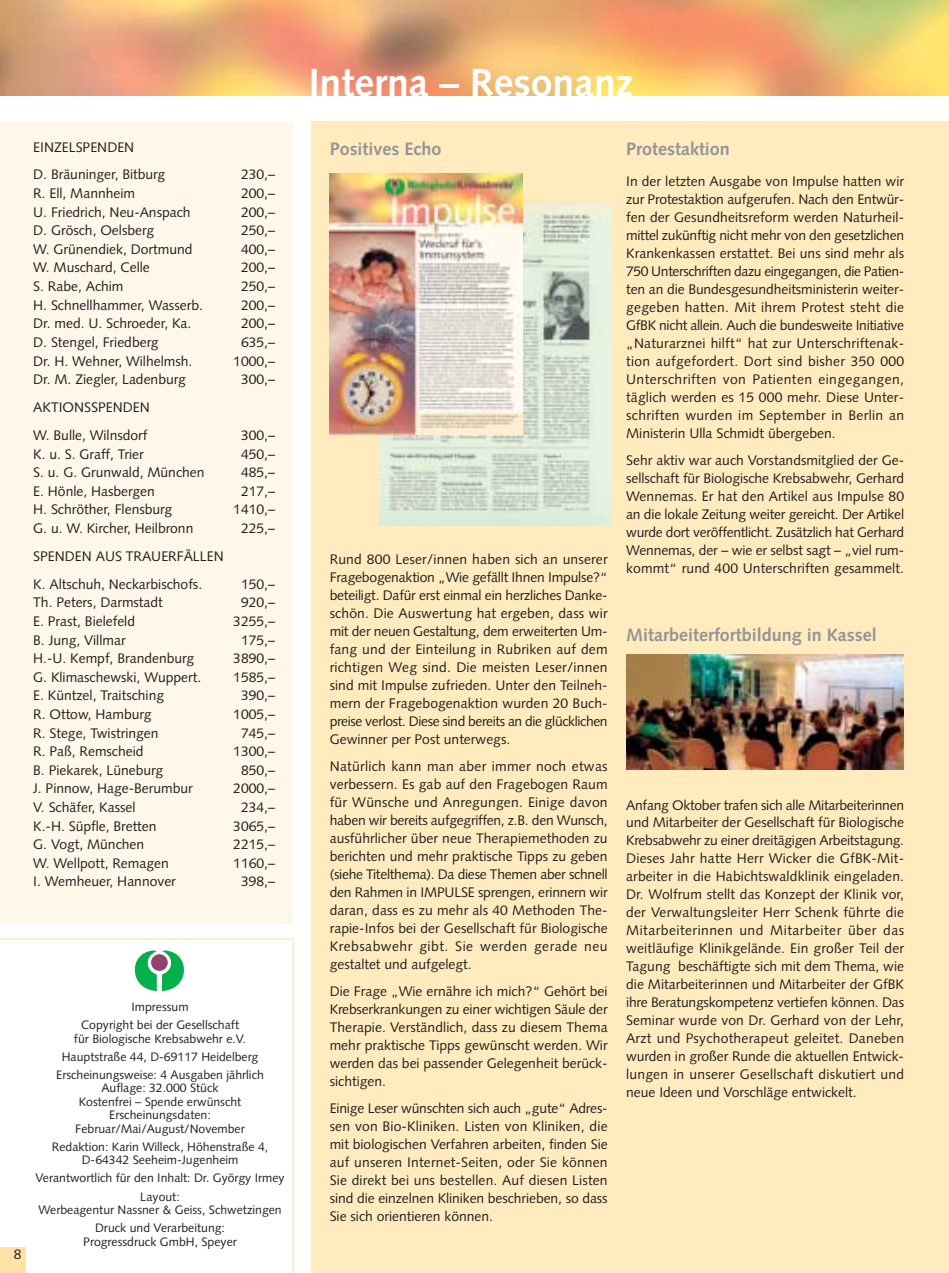
<style>
.page{position:relative;width:949px;height:1273px;background:#fff}
.page>*{position:absolute;margin:0;border:0;box-sizing:border-box;transform-origin:0 0}
.t1{font:700 39.2px "Syntax";color:#fff}
.t2{font:700 18.03px "Syntax";color:#939497}
.t3{font:13.83px/18px "Syntax";color:#231f1f;text-align:justify}
.t4{font:12.25px/18px "Syntax";color:#231f1f;text-align:center}
</style>
<div class="page">
<div style="left:0;top:122px;width:293px;height:802px;background:#fff7ea"></div>
<div style="left:311px;top:122px;width:638px;height:1151px;background:#ffebbe"></div>
<img style="left:0;top:0;width:949px;height:96px">
<svg style="left:0;top:938px;width:294px;height:335px"></svg>
<div style="left:0;top:1247px;width:26px;height:26px;background:#ffe3a6"></div>
<img style="left:379px;top:202px;width:233px;height:323px">
<img style="left:330px;top:173px;width:192px;height:261px">
<img style="left:627px;top:654px;width:276px;height:115px">
<p class="t3" style="left:33px;top:134px;width:134px;line-height:27.8px">EINZELSPENDEN<br>D. Bräuninger, Bitburg</p>
<p class="t3" style="left:241px;top:167px;width:35px">230,–</p>
<p class="t3" style="left:33px;top:186px;width:103px">R. Ell, Mannheim</p>
<p class="t3" style="left:241px;top:186px;width:35px">200,–</p>
<p class="t3" style="left:33px;top:204px;width:159px">U. Friedrich, Neu-Anspach</p>
<p class="t3" style="left:241px;top:204px;width:35px">200,–</p>
<p class="t3" style="left:33px;top:223px;width:122px">D. Grösch, Oelsberg</p>
<p class="t3" style="left:241px;top:223px;width:35px">250,–</p>
<p class="t3" style="left:33px;top:241px;width:161px">W. Grünendiek, Dortmund</p>
<p class="t3" style="left:241px;top:241px;width:35px">400,–</p>
<p class="t3" style="left:33px;top:260px;width:118px">W. Muschard, Celle</p>
<p class="t3" style="left:241px;top:260px;width:35px">200,–</p>
<p class="t3" style="left:33px;top:279px;width:92px">S. Rabe, Achim</p>
<p class="t3" style="left:241px;top:279px;width:35px">250,–</p>
<p class="t3" style="left:33px;top:297px;width:171px">H. Schnellhammer, Wasserb.</p>
<p class="t3" style="left:241px;top:297px;width:35px">200,–</p>
<p class="t3" style="left:33px;top:316px;width:160px">Dr. med. U. Schroeder, Ka.</p>
<p class="t3" style="left:241px;top:316px;width:35px">200,–</p>
<p class="t3" style="left:33px;top:334px;width:127px">D. Stengel, Friedberg</p>
<p class="t3" style="left:241px;top:334px;width:35px">635,–</p>
<p class="t3" style="left:33px;top:353px;width:161px">Dr. H. Wehner, Wilhelmsh.</p>
<p class="t3" style="left:233px;top:353px;width:43px">1000,–</p>
<p class="t3" style="left:33px;top:372px;width:154px">Dr. M. Ziegler, Ladenburg</p>
<p class="t3" style="left:241px;top:372px;width:35px">300,–</p>
<p class="t3" style="left:33px;top:395px;width:118px;line-height:27.8px">AKTIONSSPENDEN<br>W. Bulle, Wilnsdorf</p>
<p class="t3" style="left:241px;top:427px;width:35px">300,–</p>
<p class="t3" style="left:33px;top:446px;width:112px">K. u. S. Graff, Trier</p>
<p class="t3" style="left:241px;top:446px;width:35px">450,–</p>
<p class="t3" style="left:33px;top:465px;width:173px">S. u. G. Grunwald, München</p>
<p class="t3" style="left:241px;top:465px;width:35px">485,–</p>
<p class="t3" style="left:33px;top:483px;width:123px">E. Hönle, Hasbergen</p>
<p class="t3" style="left:241px;top:483px;width:35px">217,–</p>
<p class="t3" style="left:33px;top:502px;width:140px">H. Schröther, Flensburg</p>
<p class="t3" style="left:233px;top:502px;width:43px">1410,–</p>
<p class="t3" style="left:33px;top:520px;width:162px">G. u. W. Kircher, Heilbronn</p>
<p class="t3" style="left:241px;top:520px;width:35px">225,–</p>
<p class="t3" style="left:33px;top:543px;width:192px;line-height:27.8px">SPENDEN AUS TRAUERFÄLLEN<br>K. Altschuh, Neckarbischofs.</p>
<p class="t3" style="left:241px;top:576px;width:35px">150,–</p>
<p class="t3" style="left:33px;top:595px;width:131px">Th. Peters, Darmstadt</p>
<p class="t3" style="left:241px;top:595px;width:35px">920,–</p>
<p class="t3" style="left:33px;top:613px;width:103px">E. Prast, Bielefeld</p>
<p class="t3" style="left:233px;top:613px;width:43px">3255,–</p>
<p class="t3" style="left:33px;top:632px;width:94px">B. Jung, Villmar</p>
<p class="t3" style="left:241px;top:632px;width:35px">175,–</p>
<p class="t3" style="left:33px;top:651px;width:162px">H.-U. Kempf, Brandenburg</p>
<p class="t3" style="left:233px;top:651px;width:43px">3890,–</p>
<p class="t3" style="left:33px;top:669px;width:169px">G. Klimaschewski, Wuppert.</p>
<p class="t3" style="left:233px;top:669px;width:43px">1585,–</p>
<p class="t3" style="left:33px;top:688px;width:132px">E. Küntzel, Traitsching</p>
<p class="t3" style="left:241px;top:688px;width:35px">390,–</p>
<p class="t3" style="left:33px;top:706px;width:120px">R. Ottow, Hamburg</p>
<p class="t3" style="left:233px;top:706px;width:43px">1005,–</p>
<p class="t3" style="left:33px;top:725px;width:127px">R. Stege, Twistringen</p>
<p class="t3" style="left:241px;top:725px;width:35px">745,–</p>
<p class="t3" style="left:33px;top:744px;width:112px">R. Paß, Remscheid</p>
<p class="t3" style="left:233px;top:744px;width:43px">1300,–</p>
<p class="t3" style="left:33px;top:762px;width:131px">B. Piekarek, Lüneburg</p>
<p class="t3" style="left:241px;top:762px;width:35px">850,–</p>
<p class="t3" style="left:33px;top:781px;width:161px">J. Pinnow, Hage-Berumbur</p>
<p class="t3" style="left:233px;top:781px;width:43px">2000,–</p>
<p class="t3" style="left:33px;top:800px;width:104px">V. Schäfer, Kassel</p>
<p class="t3" style="left:241px;top:800px;width:35px">234,–</p>
<p class="t3" style="left:33px;top:818px;width:125px">K.-H. Süpfle, Bretten</p>
<p class="t3" style="left:233px;top:818px;width:43px">3065,–</p>
<p class="t3" style="left:33px;top:837px;width:112px">G. Vogt, München</p>
<p class="t3" style="left:233px;top:837px;width:43px">2215,–</p>
<p class="t3" style="left:33px;top:855px;width:137px">W. Wellpott, Remagen</p>
<p class="t3" style="left:233px;top:855px;width:43px">1160,–</p>
<p class="t3" style="left:33px;top:874px;width:144px">I. Wemheuer, Hannover</p>
<p class="t3" style="left:241px;top:874px;width:35px">398,–</p>
<p class="t3" style="left:14px;top:1247px;width:9px">8</p>
<p class="t4" style="left:81px;top:999px;width:159px">Impressum<br>Copyright bei der Gesellschaft</p>
<p class="t4" style="left:56px;top:1031px;width:209px">für Biologische Krebsabwehr e.V.<br>Hauptstraße 44, D-69117 Heidelberg<br>Erscheinungsweise: 4 Ausgaben jährlich</p>
<p class="t4" style="left:75px;top:1083px;width:171px;line-height:13.5px">Auflage: 32.000 Stück<br>Kostenfrei – Spende erwünscht<br>Erscheinungsdaten:<br>Februar/Mai/August/November</p>
<p class="t4" style="left:52px;top:1141px;width:218px;line-height:13.5px">Redaktion: Karin Willeck, Höhenstraße 4,<br>D-64342 Seeheim-Jugenheim</p>
<p class="t4" style="left:36px;top:1170px;width:251px">Verantwortlich für den Inhalt: Dr. György Irmey<br>Layout:</p>
<p class="t4" style="left:38px;top:1202px;width:245px">Werbeagentur Nassner &amp; Geiss, Schwetzingen<br>Druck und Verarbeitung:</p>
<p class="t4" style="left:83px;top:1234px;width:155px">Progressdruck GmbH, Speyer</p>
<h1 class="t1" style="left:309px;top:67px;width:326px">Interna – Resonanz</h1>
<h2 class="t2" style="left:330px;top:141px;width:113px">Positives Echo</h2>
<p class="t3" style="left:330px;top:551px;width:279px">Rund 800 Leser/innen haben sich an unserer Fragebogenaktion „Wie gefällt Ihnen Impulse?“ beteiligt. Dafür erst einmal ein herzliches Danke&shy;schön. Die Auswertung hat ergeben, dass wir mit der neuen Gestaltung, dem erweiterten Um&shy;fang und der Einteilung in Rubriken auf dem richtigen Weg sind. Die meisten Leser/innen sind mit Impulse zufrieden. Unter den Teilneh&shy;mern der Fragebogenaktion wurden 20 Buch&shy;preise verlost. Diese sind bereits an die glücklichen Gewinner per Post unterwegs.</p>
<p class="t3" style="left:330px;top:758px;width:279px">Natürlich kann man aber immer noch etwas verbessern. Es gab auf den Fragebogen Raum für Wünsche und Anregungen. Einige davon haben wir bereits aufgegriffen, z.B. den Wunsch, ausführlicher über neue Therapiemethoden zu berichten und mehr praktische Tipps zu geben (siehe Titelthema). Da diese Themen aber schnell den Rahmen in IMPULSE sprengen, erinnern wir daran, dass es zu mehr als 40 Methoden The&shy;rapie-Infos bei der Gesellschaft für Biologische Krebsabwehr gibt. Sie werden gerade neu gestaltet und aufgelegt.</p>
<p class="t3" style="left:330px;top:983px;width:279px">Die Frage „Wie ernähre ich mich?“ Gehört bei Krebserkrankungen zu einer wichtigen Säule der Therapie. Verständlich, dass zu diesem Thema mehr praktische Tipps gewünscht werden. Wir werden das bei passender Gelegenheit berück&shy;sichtigen.</p>
<p class="t3" style="left:330px;top:1100px;width:279px">Einige Leser wünschten sich auch „gute“ Adres&shy;sen von Bio-Kliniken. Listen von Kliniken, die mit biologischen Verfahren arbeiten, finden Sie auf unseren Internet-Seiten, oder Sie können Sie direkt bei uns bestellen. Auf diesen Listen sind die einzelnen Kliniken beschrieben, so dass Sie sich orientieren können.</p>
<h2 class="t2" style="left:626px;top:141px;width:105px">Protestaktion</h2>
<p class="t3" style="left:626px;top:174px;width:279px">In der letzten Ausgabe von Impulse hatten wir zur Protestaktion aufgerufen. Nach den Entwür&shy;fen der Gesundheitsreform werden Naturheil&shy;mittel zukünftig nicht mehr von den gesetzlichen Krankenkassen erstattet. Bei uns sind mehr als 750 Unterschriften dazu eingegangen, die Patien&shy;ten an die Bundesgesundheitsministerin weiter&shy;gegeben hatten. Mit ihrem Protest steht die GfBK nicht allein. Auch die bundesweite Initiative „Naturarznei hilft“ hat zur Unterschriftenak&shy;tion aufgefordert. Dort sind bisher 350 000<br>Unterschriften von Patienten eingegangen, täglich werden es 15 000 mehr. Diese Unter&shy;schriften wurden im September in Berlin an Ministerin Ulla Schmidt übergeben.</p>
<p class="t3" style="left:626px;top:453px;width:279px">Sehr aktiv war auch Vorstandsmitglied der Ge&shy;sellschaft für Biologische Krebsabwehr, Gerhard Wennemas. Er hat den Artikel aus Impulse 80 an die lokale Zeitung weiter gereicht. Der Artikel wurde dort veröffentlicht. Zusätzlich hat Gerhard Wennemas, der – wie er selbst sagt – „viel rum&shy;kommt“ rund 400 Unterschriften gesammelt.</p>
<h2 class="t2" style="left:626px;top:628px;width:252px">Mitarbeiterfortbildung in Kassel</h2>
<p class="t3" style="left:626px;top:797px;width:279px">Anfang Oktober trafen sich alle Mitarbeiterinnen und Mitarbeiter der Gesellschaft für Biologische Krebsabwehr zu einer dreitägigen Arbeitstagung.<br>Dieses Jahr hatte Herr Wicker die GfBK-Mit&shy;arbeiter in die Habichtswaldklinik eingeladen.<br>Dr. Wolfrum stellt das Konzept der Klinik vor, der Verwaltungsleiter Herr Schenk führte die Mitarbeiterinnen und Mitarbeiter über das weitläufige Klinikgelände. Ein großer Teil der Tagung beschäftigte sich mit dem Thema, wie die Mitarbeiterinnen und Mitarbeiter der GfBK ihre Beratungskompetenz vertiefen können. Das Seminar wurde von Dr. Gerhard von der Lehr, Arzt und Psychotherapeut geleitet. Daneben wurden in großer Runde die aktuellen Entwick&shy;lungen in unserer Gesellschaft diskutiert und neue Ideen und Vorschläge entwickelt.</p>
</div>
